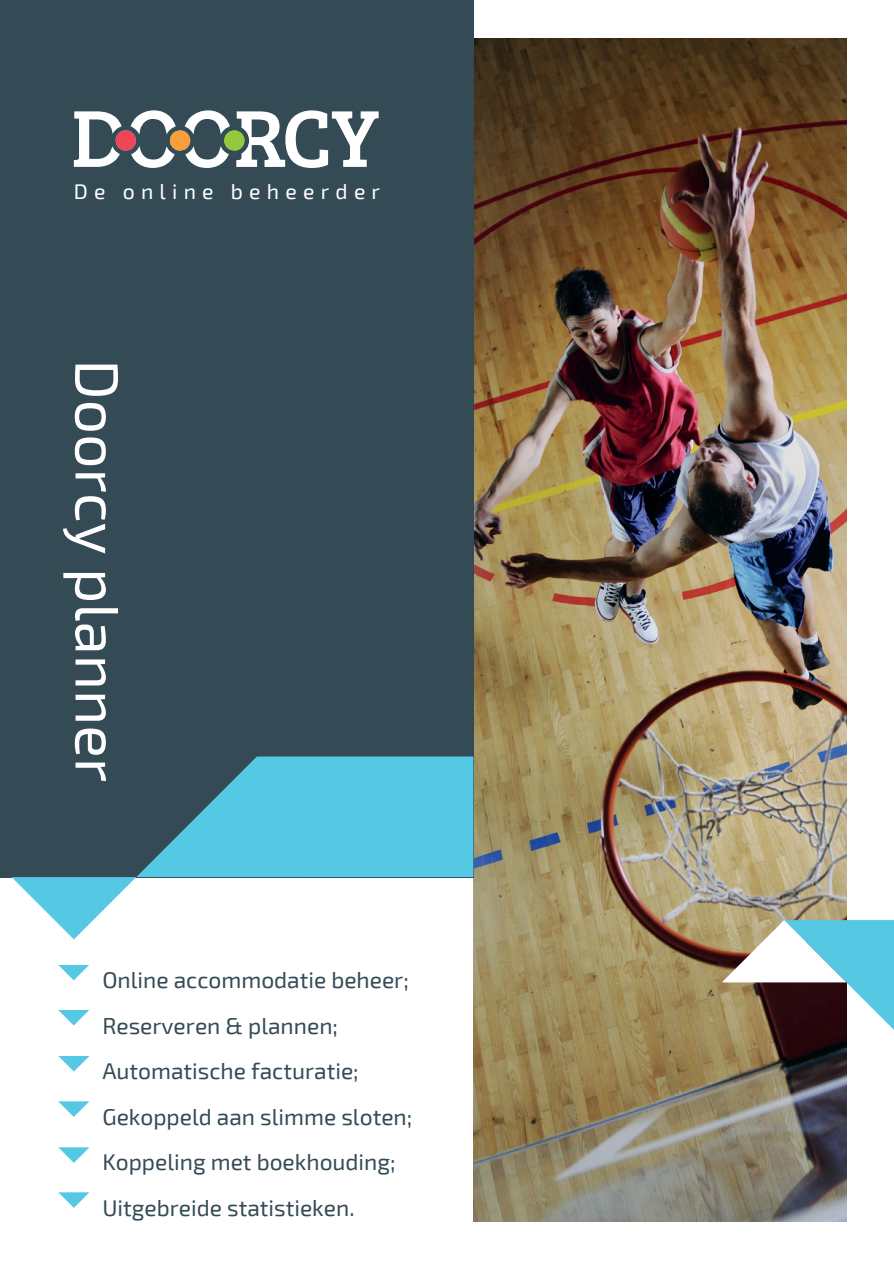
<style>
.page{position:relative;width:894px;height:1264px;background:#fff}
.page>*{position:absolute;margin:0;border:0;box-sizing:border-box;transform-origin:0 0}
.t1{font:60.6px "Exo 2";color:#fff}
.t2{font:22.8px/45.5px "Exo 2";color:#344b56}
.t3{font:21.15px "Exo 2";letter-spacing:.295em;color:#fff}
</style>
<div class="page">
<img style="left:473px;top:39px;width:373px;height:1182px">
<svg style="left:58px;top:965px;width:31px;height:15px"></svg>
<svg style="left:58px;top:1010px;width:31px;height:15px"></svg>
<svg style="left:58px;top:1101px;width:31px;height:15px"></svg>
<svg style="left:58px;top:1056px;width:31px;height:15px"></svg>
<svg style="left:58px;top:1147px;width:31px;height:15px"></svg>
<svg style="left:58px;top:1192px;width:31px;height:15px"></svg>
<div style="left:0;top:0;width:473px;height:877px;background:#344b56"></div>
<svg style="left:12px;top:756px;width:461px;height:183px"></svg>
<svg style="left:74px;top:110px;width:304px;height:58px"></svg>
<svg style="left:721px;top:920px;width:172px;height:114px"></svg>
<p class="t3" style="left:74px;top:178px;width:308px">De online beheerder</p>
<p class="t1" style="left:136px;top:359px;width:424px;rotate:90deg">Doorcy planner</p>
<h1 class="t2" style="left:102px;top:956px;width:311px">Online accommodatie beheer;<br>Reserveren &amp; plannen;<br>Automatische facturatie;<br>Gekoppeld aan slimme sloten;<br>Koppeling met boekhouding;<br>Uitgebreide statistieken.</h1>
</div>
